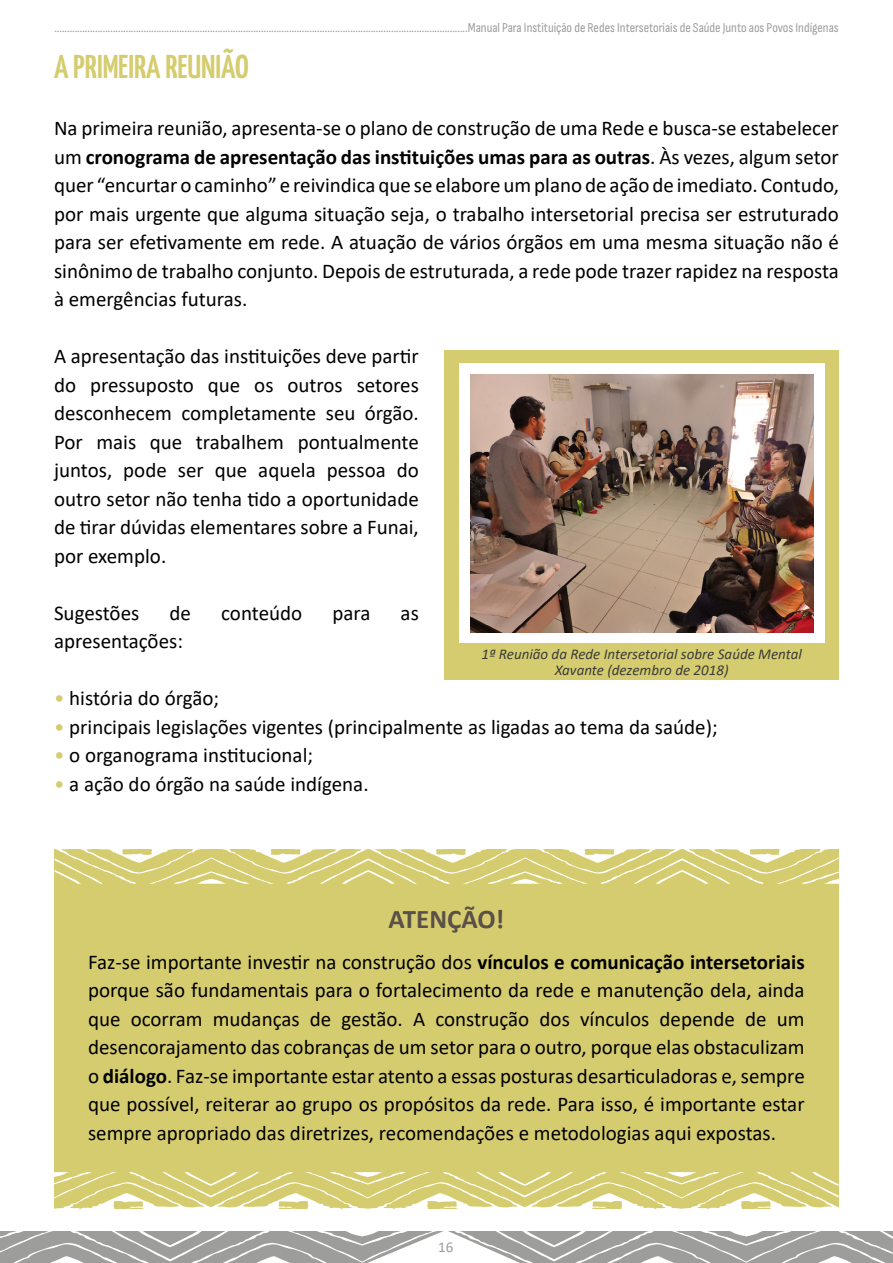
<style>
.page{position:relative;width:893px;height:1263px;background:#fff}
.page>*{position:absolute;margin:0;border:0;box-sizing:border-box;transform-origin:0 0}
.t1{font:200 33px "Yanone Kaffeesatz";color:#d5cc6e}
.t2{font:700 27px "Calibri";color:#5a5047}
.t3{font:21px/28.5px "Calibri";color:#000;text-align:justify}
.t4{font:italic 15px/15px "Calibri";color:#3c3c3b;text-align:center}
.t5{font:15px "Calibri";color:#9d9d9c}
.t6{font:13.5px "Sofia Sans Condensed";color:#9d9d9c}
.s1{font-weight:700}
.s2{color:#d5cc6f}
</style>
<div class="page">
<svg style="left:0;top:1231px;width:893px;height:32px"></svg>
<div style="left:444px;top:350px;width:395px;height:329px;background:#d5cc6f"></div>
<div style="left:459px;top:363px;width:365px;height:280px;background:#fff"></div>
<img style="left:470px;top:375px;width:343px;height:257px">
<div style="left:54px;top:849px;width:785px;height:360px;background:#d5cc6f"></div>
<svg style="left:54px;top:849px;width:785px;height:35px"></svg>
<svg style="left:54px;top:1172px;width:785px;height:37px"></svg>
<p class="t6" style="left:54px;top:21px;width:786px">..................................................................................................................................................................Manual Para Instituição de Redes Intersetoriais de Saúde Junto aos Povos Indígenas</p>
<h1 class="t1" style="left:54px;top:43px;width:196px">A PRIMEIRA REUNIÃO</h1>
<p class="t3" style="left:54px;top:114px;width:786px">Na primeira reunião, apresenta-se o plano de construção de uma Rede e busca-se estabelecer um <span class="s1">cronograma de apresentação das instituições umas para as outras</span>. Às vezes, algum setor quer “encurtar o caminho” e reivindica que se elabore um plano de ação de imediato. Contudo, por mais urgente que alguma situação seja, o trabalho intersetorial precisa ser estruturado para ser efetivamente em rede. A atuação de vários órgãos em uma mesma situação não é sinônimo de trabalho conjunto. Depois de estruturada, a rede pode trazer rapidez na resposta à emergências futuras.</p>
<p class="t3" style="left:54px;top:341px;width:366px">A apresentação das instituições deve partir do pressuposto que os outros setores desconhecem completamente seu órgão.<br>Por mais que trabalhem pontualmente juntos, pode ser que aquela pessoa do outro setor não tenha tido a oportunidade de tirar dúvidas elementares sobre a Funai, por exemplo.</p>
<p class="t3" style="left:54px;top:598px;width:87px">Sugestões</p>
<p class="t3" style="left:170px;top:598px;width:23px">de</p>
<p class="t3" style="left:221px;top:598px;width:83px">conteúdo</p>
<p class="t3" style="left:332px;top:598px;width:40px">para</p>
<p class="t3" style="left:401px;top:598px;width:20px">as</p>
<p class="t3" style="left:54px;top:626px;width:130px">apresentações:</p>
<p class="t3" style="left:54px;top:683px;width:167px"><span class="s2">•</span> história do órgão;</p>
<p class="t3" style="left:54px;top:712px;width:665px"><span class="s2">•</span> principais legislações vigentes (principalmente as ligadas ao tema da saúde);</p>
<p class="t3" style="left:54px;top:740px;width:261px"><span class="s2">•</span> o organograma institucional;</p>
<p class="t3" style="left:54px;top:769px;width:316px"><span class="s2">•</span> a ação do órgão na saúde indígena.</p>
<p class="t4" style="left:481px;top:646px;width:322px">1ª Reunião da Rede Intersetorial sobre Saúde Mental<br>Xavante (dezembro de 2018)</p>
<p class="t2" style="left:389px;top:900px;width:117px">ATENÇÃO!</p>
<p class="t3" style="left:88px;top:947px;width:718px">Faz-se importante investir na construção dos <span class="s1">vínculos e comunicação intersetoriais </span>porque são fundamentais para o fortalecimento da rede e manutenção dela, ainda que ocorram mudanças de gestão. A construção dos vínculos depende de um desencorajamento das cobranças de um setor para o outro, porque elas obstaculizam o <span class="s1">diálogo</span>. Faz-se importante estar atento a essas posturas desarticuladoras e, sempre que possível, reiterar ao grupo os propósitos da rede. Para isso, é importante estar sempre apropriado das diretrizes, recomendações e metodologias aqui expostas.</p>
<p class="t5" style="left:438px;top:1236px;width:17px">16</p>
</div>
